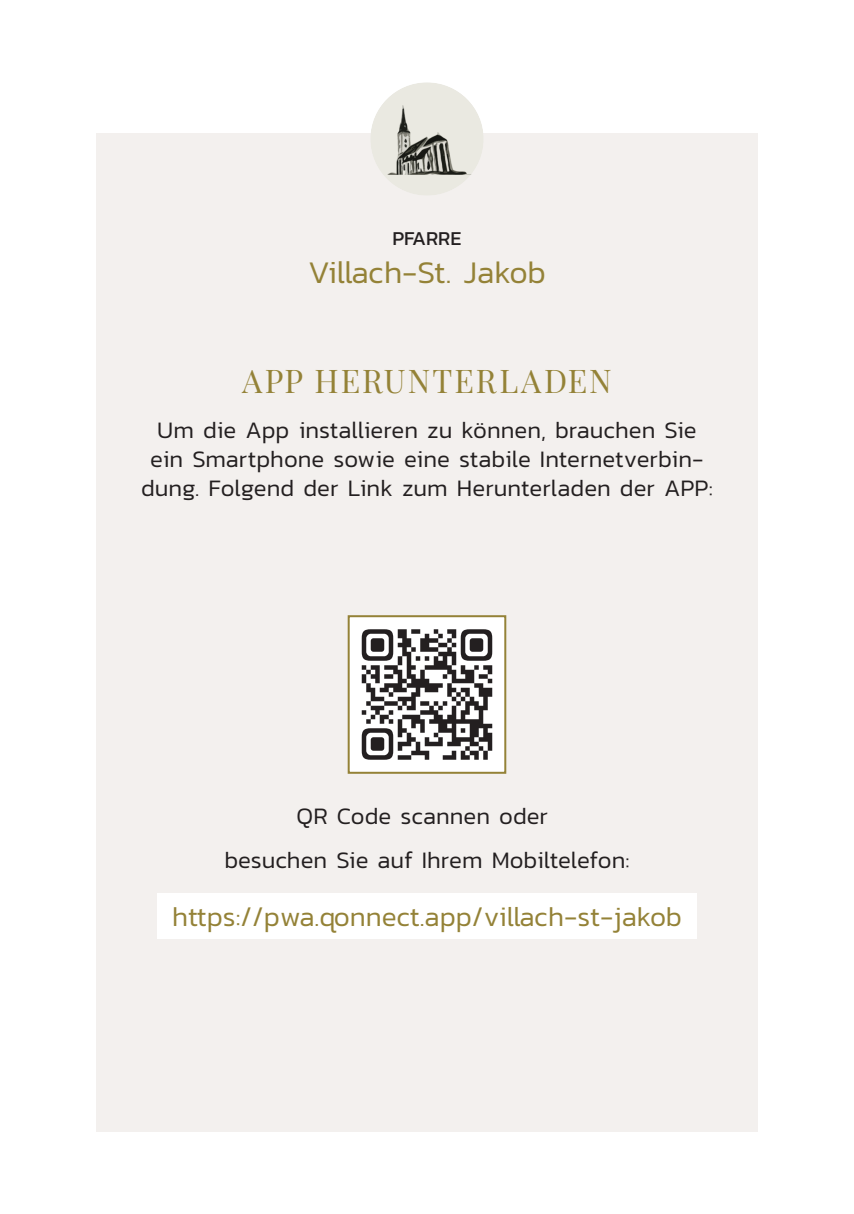
<style>
.page{position:relative;width:854px;height:1214px;background:#fff}
.page>*{position:absolute;margin:0;border:0;box-sizing:border-box;transform-origin:0 0}
.t1{font:32px "Playfair Display";letter-spacing:.065em;color:#948237}
.t2{font:300 32px "Kanit";letter-spacing:-.015em;color:#948237}
.t3{font:300 28px "Kanit";color:#948237}
.t4{font:300 24px/28.8px "Kanit";color:#231f20;text-align:center}
.t5{font:20px "Kanit";color:#231f20}
</style>
<div class="page">
<div style="left:96px;top:133px;width:661px;height:998px;background:#f3f0ee"></div>
<div style="left:370px;top:82px;width:113px;height:114px;background:#eae9e1;border-radius:50%"></div>
<img style="left:380px;top:92px;width:93px;height:94px">
<div style="left:347px;top:615px;width:159px;height:158px;background:#fff;border:2px solid #948237"></div>
<svg style="left:361px;top:629px;width:131px;height:130px"></svg>
<div style="left:157px;top:893px;width:539px;height:46px;background:#fff"></div>
<p class="t5" style="left:392px;top:223px;width:70px">PFARRE</p>
<h1 class="t2" style="left:308px;top:250px;width:239px">Villach-St. Jakob</h1>
<h1 class="t1" style="left:242px;top:356px;width:371px">APP HERUNTERLADEN</h1>
<p class="t4" style="left:141px;top:415px;width:573px">Um die App installieren zu können, brauchen Sie ein Smartphone sowie eine stabile Internetverbin&shy;dung. Folgend der Link zum Herunterladen der APP:</p>
<p class="t4" style="left:224px;top:792px;width:406px;line-height:44.8px">QR Code scannen oder<br>besuchen Sie auf Ihrem Mobiltelefon:</p>
<p class="t3" style="left:172px;top:896px;width:511px">https://pwa.qonnect.app/villach-st-jakob</p>
</div>
